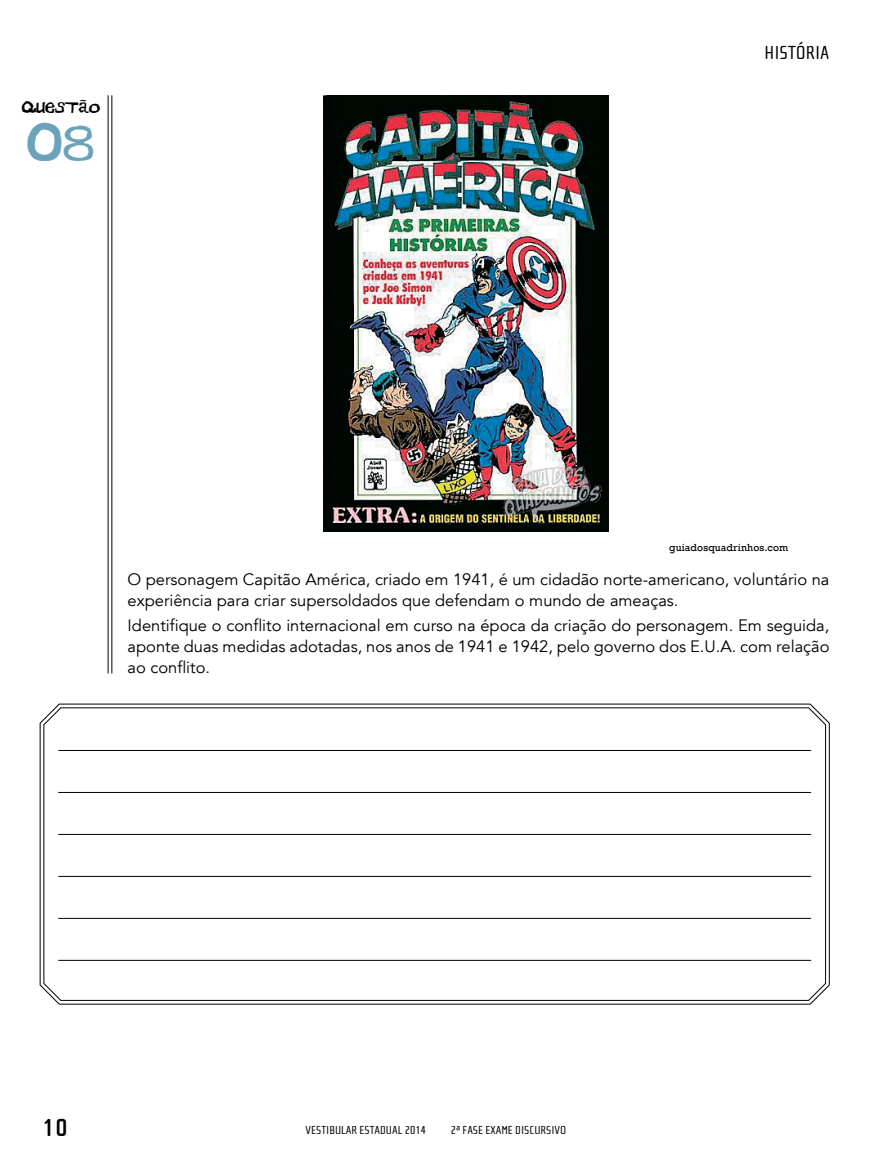
<style>
.page{position:relative;width:872px;height:1170px;background:#fff}
.page>*{position:absolute;margin:0;border:0;box-sizing:border-box;transform-origin:0 0}
.t1{font:48px "Dirt Devil";color:#6ba3bb}
.t2{font:700 25.5px "Cholla Sans";color:#000}
.t3{font:19.5px "Cholla Sans";color:#000}
.t4{font:16.5px/21px "Avenir";color:#000}
.t5{font:15px "Dirt Devil";color:#000}
.t6{font:12px "Cholla Sans";color:#000}
.t7{font:10.5px "Rockwell";letter-spacing:.01em;color:#000}
</style>
<div class="page">
<hr style="left:111px;top:95px;width:1px;height:578px;background:#000">
<hr style="left:108px;top:95px;width:1px;height:578px;background:#000">
<svg style="left:39px;top:703px;width:791px;height:302px"></svg>
<svg style="left:43px;top:706px;width:783px;height:295px"></svg>
<img style="left:323px;top:95px;width:285px;height:436px">
<p class="t5" style="left:22px;top:96px;width:80px">QUESTÃO</p>
<h1 class="t1" style="left:27px;top:107px;width:69px">08</h1>
<p class="t3" style="left:764px;top:42px;width:66px">HISTÓRIA</p>
<p class="t7" style="left:669px;top:541px;width:121px">guiadosquadrinhos.com</p>
<p class="t4" style="left:128px;top:569px;width:703px">O personagem Capitão América, criado em 1941, é um cidadão norte-americano, voluntário na experiência para criar supersoldados que defendam o mundo de ameaças.</p>
<p class="t4" style="left:128px;top:615px;width:703px;text-align:justify">Identifique o conflito internacional em curso na época da criação do personagem. Em seguida, aponte duas medidas adotadas, nos anos de 1941 e 1942, pelo governo dos E.U.A. com relação ao conflito.</p>
<h2 class="t2" style="left:43px;top:1113px;width:27px">10</h2>
<p class="t6" style="left:451px;top:1123px;width:117px">2ª FASE EXAME DISCURSIVO</p>
<p class="t6" style="left:305px;top:1123px;width:122px">VESTIBULAR ESTADUAL 2014</p>
</div>
